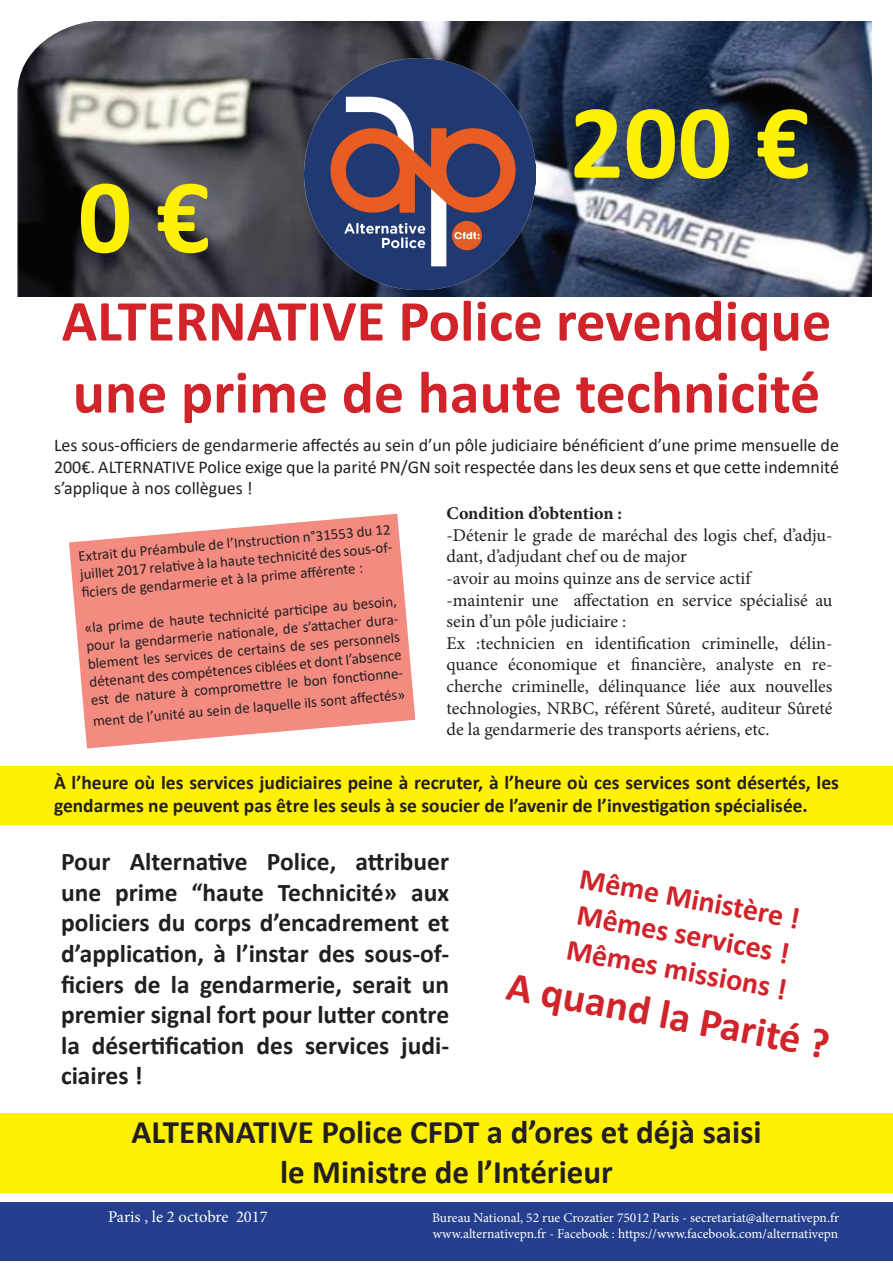
<style>
.page{position:relative;width:893px;height:1263px;background:#fff}
.page>*{position:absolute;margin:0;border:0;box-sizing:border-box;transform-origin:0 0}
.t1{font:700 106.5px "Calibri";color:#fff101}
.t2{font:700 60px "Calibri";color:#d1232a}
.t3{font:700 58.5px "Calibri";color:#d1232a}
.t4{font:700 42px "Calibri";color:#d1232a}
.t5{font:700 33px/39.6px "Calibri";color:#231f20;text-align:center}
.t6{font:700 30px/36px "Calibri";color:#d1232a}
.t7{font:700 25.5px/30.6px "Calibri";color:#231f20;text-align:justify}
.t8{font:700 19.5px/23.4px "Calibri";color:#231f20}
.t9{font:18px/21.6px "Minion Pro";color:#231f20}
.t10{font:18px/21.6px "Calibri";color:#231f20;text-align:justify}
.t11{font:700 18px "Minion Pro";letter-spacing:-.005em;color:#231f20}
.t12{font:16.5px "Minion Pro";color:#fff}
.t13{font:15px/18px "Calibri";color:#231f20}
.t14{font:13.5px/16.2px "Minion Pro";color:#fff}
</style>
<div class="page">
<div style="left:0;top:1113px;width:893px;height:80px;background:#fff101"></div>
<div style="left:0;top:766px;width:893px;height:59px;background:#fff101"></div>
<svg style="left:69px;top:514px;width:346px;height:234px;fill:#f38b81"></svg>
<div style="left:0;top:1203px;width:893px;height:58px;background:#253f8e"></div>
<svg style="left:18px;top:21px;width:854px;height:276px;background:#4d5362"></svg>
<img style="left:305px;top:59px;width:230px;height:230px">
<h1 class="t1" style="left:78px;top:141px;width:134px">0 €</h1>
<h1 class="t1" style="left:570px;top:67px;width:242px">200 €</h1>
<h3 class="t3" style="left:62px;top:280px;width:771px">ALTERNATIVE Police revendique</h3>
<h2 class="t2" style="left:73px;top:350px;width:749px">une prime de haute technicité</h2>
<p class="t10" style="left:54px;top:434px;width:786px">Les sous-officiers de gendarmerie affectés au sein d’un pôle judiciaire bénéficient d’une prime mensuelle de 200€. ALTERNATIVE Police exige que la parité PN/GN soit respectée dans les deux sens et que cette indemnité s’applique à nos collègues !</p>
<p class="t13" style="left:78px;top:547px;width:318px;rotate:-5deg">Extrait du Préambule de l’Instructi on n°31553 du 12 juillet 2017 relati ve à la haute technicité des sous-of&shy;fi ciers de gendarmerie et à la prime aff érente :</p>
<p class="t13" style="left:84px;top:619px;width:318px;rotate:-5deg">«la prime de haute technicité parti cipe au besoin, pour la gendarmerie nati onale, de s’att acher dura&shy;blement les services de certains de ses personnels détenant des compétences ciblées et dont l’absence est de nature à compromett re le bon foncti onne-</p>
<p class="t11" style="left:446px;top:501px;width:177px">Condition d’obtention :</p>
<p class="t9" style="left:446px;top:524px;width:387px">-Détenir le grade de maréchal des logis chef, d’adju&shy;dant, d’adjudant chef ou de major<br>-avoir au moins quinze ans de service actif -maintenir une affectation en service spécialisé au sein d’un pôle judiciaire :<br>Ex :technicien en identification criminelle, délin&shy;quance économique et financière, analyste en re&shy;cherche criminelle, délinquance liée aux nouvelles technologies, NRBC, référent Sûreté, auditeur Sûreté de la gendarmerie des transports aériens, etc.</p>
<p class="t8" style="left:54px;top:770px;width:786px">À l’heure où les services judiciaires peine à recruter, à l’heure où ces services sont désertés, les gendarmes ne peuvent pas être les seuls à se soucier de l’avenir de l’investigation spécialisée.</p>
<p class="t13" style="left:92px;top:712px;width:315px;rotate:-5deg">ment de l’unité au sein de laquelle ils sont aff ectés»</p>
<p class="t7" style="left:61px;top:846px;width:390px">Pour Alternative Police, attribuer une prime “haute Technicité» aux policiers du corps d’encadrement et d’application, à l’instar des sous-of&shy;ficiers de la gendarmerie, serait un premier signal fort pour lutter contre la désertification des services judi&shy;ciaires !</p>
<h3 class="t5" style="left:131px;top:1112px;width:632px">ALTERNATIVE Police CFDT a d’ores et déjà saisi le Ministre de l’Intérieur</h3>
<h3 class="t6" style="left:582px;top:861px;width:226px;rotate:10deg">Même Ministère !<br>Mêmes services !<br>Mêmes missions !</h3>
<h3 class="t4" style="left:513px;top:954px;width:329px;rotate:11deg">A quand la Parité ?</h3>
<p class="t12" style="left:108px;top:1205px;width:161px">Paris , le 2 octobre 2017</p>
<p class="t14" style="left:432px;top:1209px;width:409px">Bureau National, 52 rue Crozatier 75012 Paris - secretariat@alternativepn.fr www.alternativepn.fr - Facebook : https://www.facebook.com/alternativepn</p>
</div>
